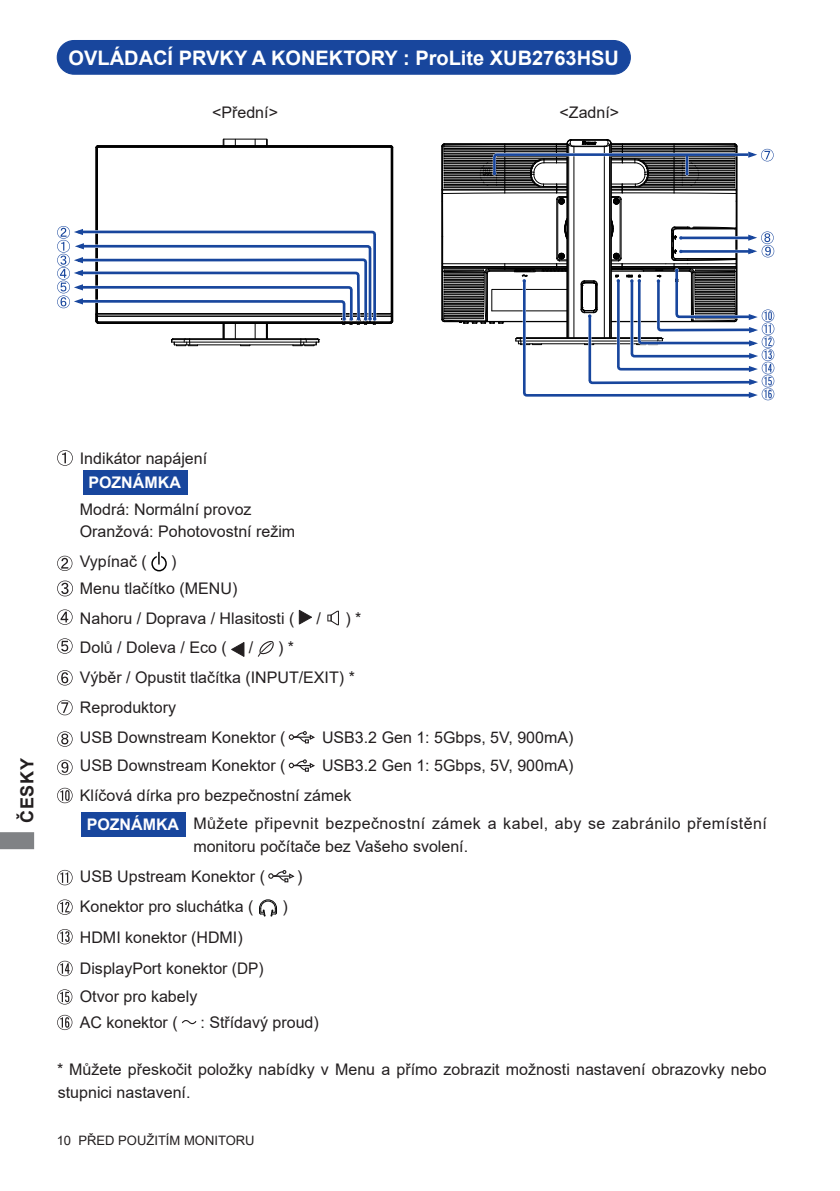
<style>
.page{position:relative;width:840px;height:1191px;background:#fff}
.page>*{position:absolute;margin:0;border:0;box-sizing:border-box;transform-origin:0 0}
.t1{font:700 20px "Arial";color:#fff}
.t2{font:700 18px "Arial";letter-spacing:.035em;color:#231f20}
.t3{font:16px/29.8px "Arial";color:#231f20}
.t4{font:16px "Arial";letter-spacing:.025em;color:#231f20}
.t5{font:700 16px "Arial";color:#fff}
.t6{font:13px "Arial";color:#231f20}
</style>
<div class="page">
<svg style="left:0;top:832px;width:34px;height:17px"></svg>
<div style="left:57px;top:41px;width:573px;height:33px;background:#18469d;border-radius:17px"></div>
<div style="left:57px;top:40px;width:573px;height:35px;border:1px solid #18469d;border-radius:17px"></div>
<svg style="left:57px;top:450px;width:16px;height:16px"></svg>
<svg style="left:57px;top:556px;width:15px;height:15px"></svg>
<div style="left:151px;top:555px;width:16px;height:16px;border:1px solid #000;border-radius:50%"></div>
<svg style="left:157px;top:552px;width:4px;height:12px"></svg>
<svg style="left:158px;top:552px;width:1px;height:12px"></svg>
<svg style="left:57px;top:580px;width:16px;height:16px"></svg>
<svg style="left:57px;top:609px;width:16px;height:16px"></svg>
<svg style="left:299px;top:610px;width:13px;height:14px"></svg>
<svg style="left:327px;top:611px;width:12px;height:14px"></svg>
<svg style="left:57px;top:638px;width:16px;height:16px"></svg>
<svg style="left:231px;top:642px;width:13px;height:15px"></svg>
<svg style="left:257px;top:641px;width:16px;height:16px"></svg>
<svg style="left:57px;top:670px;width:16px;height:15px"></svg>
<svg style="left:57px;top:700px;width:16px;height:15px"></svg>
<svg style="left:57px;top:731px;width:16px;height:16px"></svg>
<svg style="left:288px;top:731px;width:27px;height:12px"></svg>
<svg style="left:57px;top:759px;width:16px;height:16px"></svg>
<svg style="left:288px;top:759px;width:27px;height:12px"></svg>
<svg style="left:57px;top:788px;width:16px;height:15px"></svg>
<svg style="left:57px;top:870px;width:16px;height:15px"></svg>
<svg style="left:268px;top:870px;width:27px;height:12px"></svg>
<svg style="left:57px;top:899px;width:16px;height:16px"></svg>
<svg style="left:259px;top:899px;width:18px;height:17px"></svg>
<svg style="left:57px;top:929px;width:16px;height:15px"></svg>
<svg style="left:57px;top:960px;width:16px;height:16px"></svg>
<svg style="left:57px;top:989px;width:15px;height:15px"></svg>
<svg style="left:57px;top:1014px;width:15px;height:16px"></svg>
<svg style="left:182px;top:1020px;width:14px;height:4px"></svg>
<div style="left:83px;top:470px;width:104px;height:25px;background:#18469d"></div>
<div style="left:81px;top:812px;width:105px;height:25px;background:#18469d"></div>
<hr style="left:95px;top:147px;width:1px;height:174px;background:#000">
<hr style="left:96px;top:147px;width:1px;height:167px;background:#000">
<hr style="left:97px;top:148px;width:1px;height:166px;background:#000">
<hr style="left:98px;top:147px;width:292px;height:1px;background:#000">
<hr style="left:98px;top:146px;width:292px;height:1px;background:#000">
<hr style="left:98px;top:145px;width:292px;height:1px;background:#000">
<hr style="left:391px;top:147px;width:1px;height:167px;background:#000">
<hr style="left:392px;top:147px;width:1px;height:174px;background:#000">
<svg style="left:95px;top:145px;width:3px;height:28px"></svg>
<svg style="left:390px;top:145px;width:3px;height:28px"></svg>
<svg style="left:57px;top:226px;width:336px;height:120px"></svg>
<svg style="left:222px;top:139px;width:45px;height:9px"></svg>
<svg style="left:441px;top:139px;width:333px;height:261px"></svg>
<p class="t1" style="left:69px;top:43px;width:551px">OVLÁDACÍ PRVKY A KONEKTORY : ProLite XUB2763HSU</p>
<p class="t3" style="left:212px;top:97px;width:67px">&lt;Přední&gt;</p>
<p class="t3" style="left:559px;top:97px;width:61px">&lt;Zadní&gt;</p>
<p class="t2" style="left:14px;top:822px;width:66px;rotate:-90deg">ČESKY</p>
<p class="t3" style="left:80px;top:443px;width:129px">Indikátor napájení</p>
<p class="t3" style="left:80px;top:497px;width:217px;line-height:22.6px">Modrá: Normální provoz<br>Oranžová: Pohotovostní režim</p>
<p class="t3" style="left:80px;top:547px;width:68px">Vypínač (</p>
<p class="t5" style="left:88px;top:471px;width:94px">POZNÁMKA</p>
<p class="t3" style="left:80px;top:548px;width:159px;line-height:26.6px;text-indent:91px">)<br>Menu tlačítko (MENU)</p>
<p class="t3" style="left:80px;top:603px;width:216px">Nahoru / Doprava / Hlasitosti (</p>
<p class="t3" style="left:316px;top:603px;width:6px">/</p>
<p class="t3" style="left:345px;top:603px;width:17px">) *</p>
<p class="t3" style="left:80px;top:632px;width:148px">Dolů / Doleva / Eco (</p>
<p class="t3" style="left:249px;top:632px;width:6px">/</p>
<p class="t3" style="left:80px;top:632px;width:276px;text-indent:198px">) *<br>Výběr / Opustit tlačítka (INPUT/EXIT) *<br>Reproduktory<br>USB Downstream Konektor (</p>
<p class="t3" style="left:322px;top:722px;width:253px">USB3.2 Gen 1: 5Gbps, 5V, 900mA)</p>
<p class="t3" style="left:80px;top:750px;width:207px">USB Downstream Konektor (</p>
<p class="t3" style="left:322px;top:750px;width:253px">USB3.2 Gen 1: 5Gbps, 5V, 900mA)</p>
<p class="t3" style="left:80px;top:780px;width:273px">Klíčová dírka pro bezpečnostní zámek</p>
<p class="t4" style="left:193px;top:812px;width:574px">Můžete připevnit bezpečnostní zámek a kabel, aby se zabránilo přemístění</p>
<p class="t3" style="left:80px;top:831px;width:389px;text-indent:113px">monitoru počítače bez Vašeho svolení.<br>USB Upstream Konektor (</p>
<p class="t5" style="left:87px;top:813px;width:94px">POZNÁMKA</p>
<p class="t3" style="left:297px;top:861px;width:7px">)</p>
<p class="t3" style="left:80px;top:891px;width:175px">Konektor pro sluchátka (</p>
<p class="t3" style="left:282px;top:891px;width:7px">)</p>
<p class="t3" style="left:80px;top:921px;width:185px;line-height:31px">HDMI konektor (HDMI)<br>DisplayPort konektor (DP)</p>
<p class="t3" style="left:80px;top:983px;width:119px;line-height:25.6px">Otvor pro kabely<br>AC konektor (</p>
<p class="t3" style="left:200px;top:1007px;width:120px">: Střídavý proud)</p>
<p class="t3" style="left:57px;top:1058px;width:710px;line-height:22.6px">* Můžete přeskočit položky nabídky v Menu a přímo zobrazit možnosti nastavení obrazovky nebo stupnici nastavení.</p>
<p class="t6" style="left:57px;top:1131px;width:199px">10 PŘED POUŽITÍM MONITORU</p>
</div>
